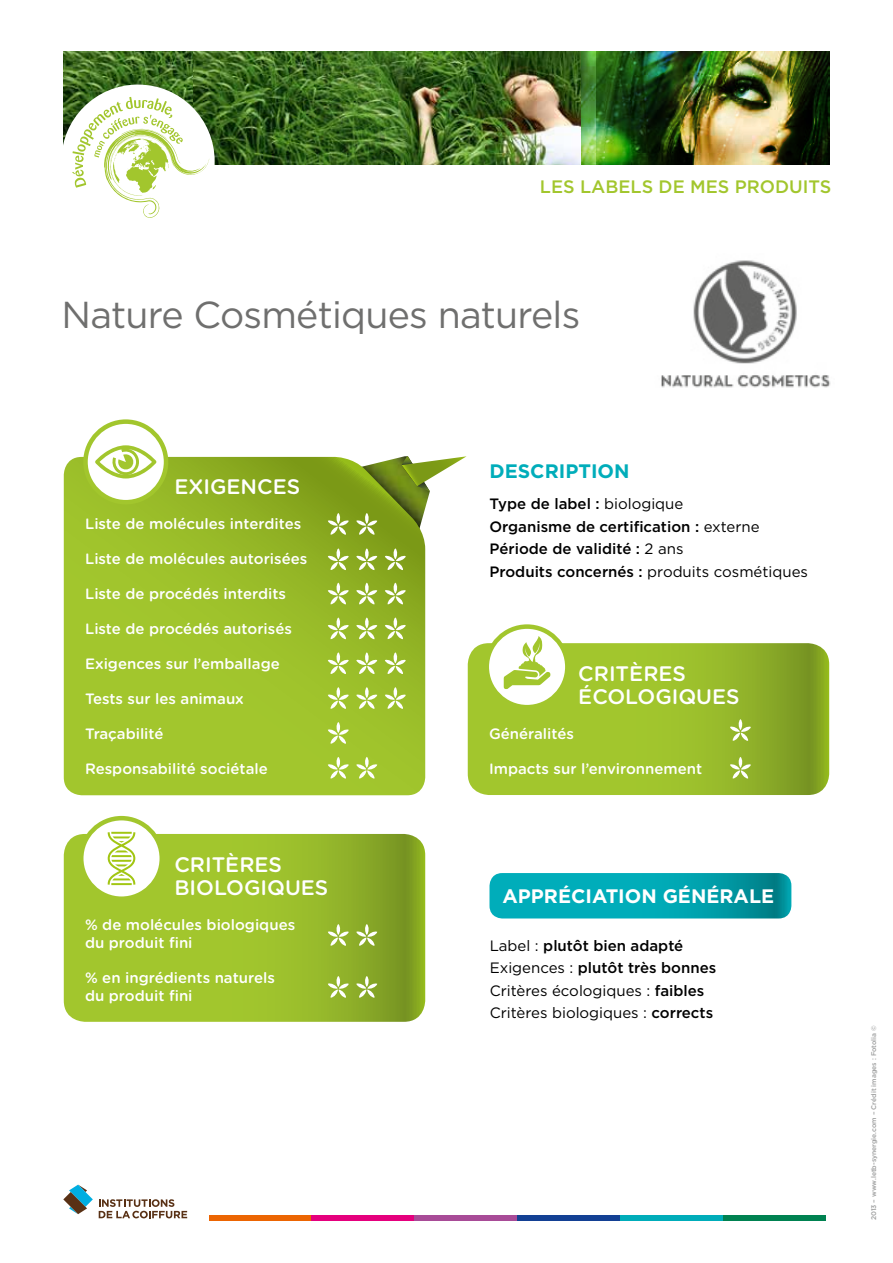
<style>
.page{position:relative;width:893px;height:1263px;background:#fff}
.page>*{position:absolute;margin:0;border:0;box-sizing:border-box;transform-origin:0 0}
.t1{font:37.5px "Gotham";letter-spacing:-.02em;color:#6f6f6e}
.t2{font:500 21px/22.5px "Gotham Rounded";color:#fff}
.t3{font:700 19.5px "Gotham";color:#fff}
.t4{font:700 19.5px "Gotham";color:#00adba}
.t5{font:500 18px "Gotham";color:#a2c62d}
.t6{font:500 15px/18px "Gotham Rounded";color:#fff}
.t7{font:500 15px/22.5px "Gotham";color:#000}
.t8{font:15px/22.5px "Gotham";color:#000}
.t9{font:500 6.75px "Gotham";color:#9c9d9d}
.s1{font-weight:400}
.s2{font-weight:500}
</style>
<div class="page">
<img style="left:64px;top:51px;width:130px;height:88px">
<img style="left:194px;top:51px;width:85px;height:114px">
<img style="left:279px;top:51px;width:302px;height:114px">
<img style="left:581px;top:51px;width:248px;height:114px">
<div style="left:61px;top:85px;width:154px;height:153px;background:#fff;border-radius:50%"></div>
<svg style="left:72px;top:97px;width:137px;height:121px"></svg>
<svg style="left:99px;top:1199px;width:88px;height:19px"></svg>
<svg style="left:63px;top:1184px;width:30px;height:30px"></svg>
<div style="left:209px;top:1215px;width:103px;height:5px;background:#ec6502"></div>
<div style="left:312px;top:1215px;width:102px;height:5px;background:#e5007d"></div>
<div style="left:414px;top:1215px;width:103px;height:5px;background:#a84b97"></div>
<div style="left:517px;top:1215px;width:103px;height:5px;background:#134094"></div>
<div style="left:620px;top:1215px;width:103px;height:5px;background:#00adba"></div>
<div style="left:723px;top:1215px;width:102px;height:5px;background:#008251"></div>
<svg style="left:64px;top:834px;width:361px;height:188px;background:#99bc2c"></svg>
<img style="left:425px;top:491px;width:5px;height:18px">
<svg style="left:402px;top:456px;width:64px;height:35px"></svg>
<svg style="left:64px;top:457px;width:361px;height:338px;background:#99bc29"></svg>
<svg style="left:85px;top:422px;width:81px;height:80px"></svg>
<svg style="left:95px;top:445px;width:61px;height:33px"></svg>
<div style="left:83px;top:419px;width:85px;height:85px;border:4px solid #a2c62d;border-radius:50%"></div>
<svg style="left:489px;top:873px;width:302px;height:45px;background:#02a4b0"></svg>
<svg style="left:328px;top:513px;width:21px;height:22px"></svg>
<svg style="left:356px;top:513px;width:21px;height:22px"></svg>
<svg style="left:328px;top:548px;width:21px;height:22px"></svg>
<svg style="left:356px;top:548px;width:21px;height:22px"></svg>
<svg style="left:328px;top:583px;width:21px;height:21px"></svg>
<svg style="left:356px;top:583px;width:21px;height:21px"></svg>
<svg style="left:328px;top:617px;width:21px;height:22px"></svg>
<svg style="left:356px;top:617px;width:21px;height:22px"></svg>
<svg style="left:328px;top:652px;width:21px;height:22px"></svg>
<svg style="left:356px;top:652px;width:21px;height:22px"></svg>
<svg style="left:328px;top:687px;width:21px;height:22px"></svg>
<svg style="left:356px;top:687px;width:21px;height:22px"></svg>
<svg style="left:385px;top:687px;width:21px;height:22px"></svg>
<svg style="left:328px;top:722px;width:21px;height:22px"></svg>
<svg style="left:328px;top:757px;width:21px;height:21px"></svg>
<svg style="left:81px;top:818px;width:81px;height:81px"></svg>
<svg style="left:108px;top:832px;width:27px;height:53px"></svg>
<div style="left:79px;top:816px;width:85px;height:85px;border:4px solid #a2c62d;border-radius:50%"></div>
<svg style="left:385px;top:652px;width:21px;height:22px"></svg>
<svg style="left:328px;top:924px;width:21px;height:22px"></svg>
<svg style="left:328px;top:976px;width:21px;height:22px"></svg>
<svg style="left:468px;top:643px;width:361px;height:152px;background:#99bb2c"></svg>
<svg style="left:487px;top:627px;width:80px;height:80px"></svg>
<svg style="left:503px;top:636px;width:48px;height:53px"></svg>
<div style="left:484px;top:624px;width:86px;height:85px;border:4px solid #a2c62d;border-radius:50%"></div>
<svg style="left:730px;top:719px;width:21px;height:22px"></svg>
<svg style="left:730px;top:757px;width:21px;height:21px"></svg>
<svg style="left:385px;top:617px;width:21px;height:22px"></svg>
<svg style="left:385px;top:583px;width:21px;height:21px"></svg>
<svg style="left:385px;top:548px;width:21px;height:22px"></svg>
<svg style="left:356px;top:757px;width:21px;height:21px"></svg>
<svg style="left:356px;top:976px;width:21px;height:22px"></svg>
<img style="left:661px;top:260px;width:170px;height:128px">
<svg style="left:356px;top:924px;width:21px;height:22px"></svg>
<p class="t5" style="left:540px;top:175px;width:293px">LES LABELS DE MES PRODUITS</p>
<h1 class="t1" style="left:61px;top:290px;width:520px">Nature Cosmétiques naturels</h1>
<h2 class="t2" style="left:174px;top:474px;width:127px">EXIGENCES</h2>
<p class="t6" style="left:85px;top:514px;width:218px">Liste de molécules interdites</p>
<p class="t6" style="left:85px;top:549px;width:224px">Liste de molécules autorisées</p>
<p class="t6" style="left:85px;top:584px;width:203px">Liste de procédés interdits</p>
<p class="t6" style="left:85px;top:619px;width:208px">Liste de procédés autorisés</p>
<p class="t6" style="left:85px;top:654px;width:196px">Exigences sur l’emballage</p>
<p class="t6" style="left:85px;top:689px;width:160px">Tests sur les animaux</p>
<p class="t6" style="left:85px;top:724px;width:80px">Traçabilité</p>
<p class="t6" style="left:85px;top:759px;width:184px">Responsabilité sociétale</p>
<h2 class="t2" style="left:174px;top:852px;width:156px">CRITÈRES<br>BIOLOGIQUES</h2>
<p class="t6" style="left:85px;top:914px;width:212px">% de molécules biologiques du produit fini</p>
<p class="t6" style="left:85px;top:967px;width:191px">% en ingrédients naturels du produit fini</p>
<h3 class="t4" style="left:489px;top:458px;width:142px">DESCRIPTION</h3>
<p class="t7" style="left:489px;top:492px;width:320px">Type de label : <span class="s1">biologique<br></span>Organisme de certification : <span class="s1">externe </span>Période de validité : <span class="s1">2 ans<br></span>Produits concernés : <span class="s1">produits cosmétiques</span></p>
<h2 class="t2" style="left:578px;top:662px;width:163px">CRITÈRES<br>ÉCOLOGIQUES</h2>
<p class="t6" style="left:489px;top:724px;width:86px">Généralités</p>
<p class="t6" style="left:489px;top:759px;width:215px">Impacts sur l’environnement</p>
<h3 class="t3" style="left:502px;top:883px;width:273px">APPRÉCIATION GÉNÉRALE</h3>
<p class="t8" style="left:490px;top:934px;width:228px">Label : <span class="s2">plutôt bien adapté<br></span>Exigences : <span class="s2">plutôt très bonnes<br></span>Critères écologiques : <span class="s2">faibles<br></span>Critères biologiques : <span class="s2">corrects</span></p>
<p class="t9" style="left:869px;top:1220px;width:197px;rotate:-90deg">2013 – www.letb-synergie.com – Crédit images : Fotolia ©</p>
</div>
